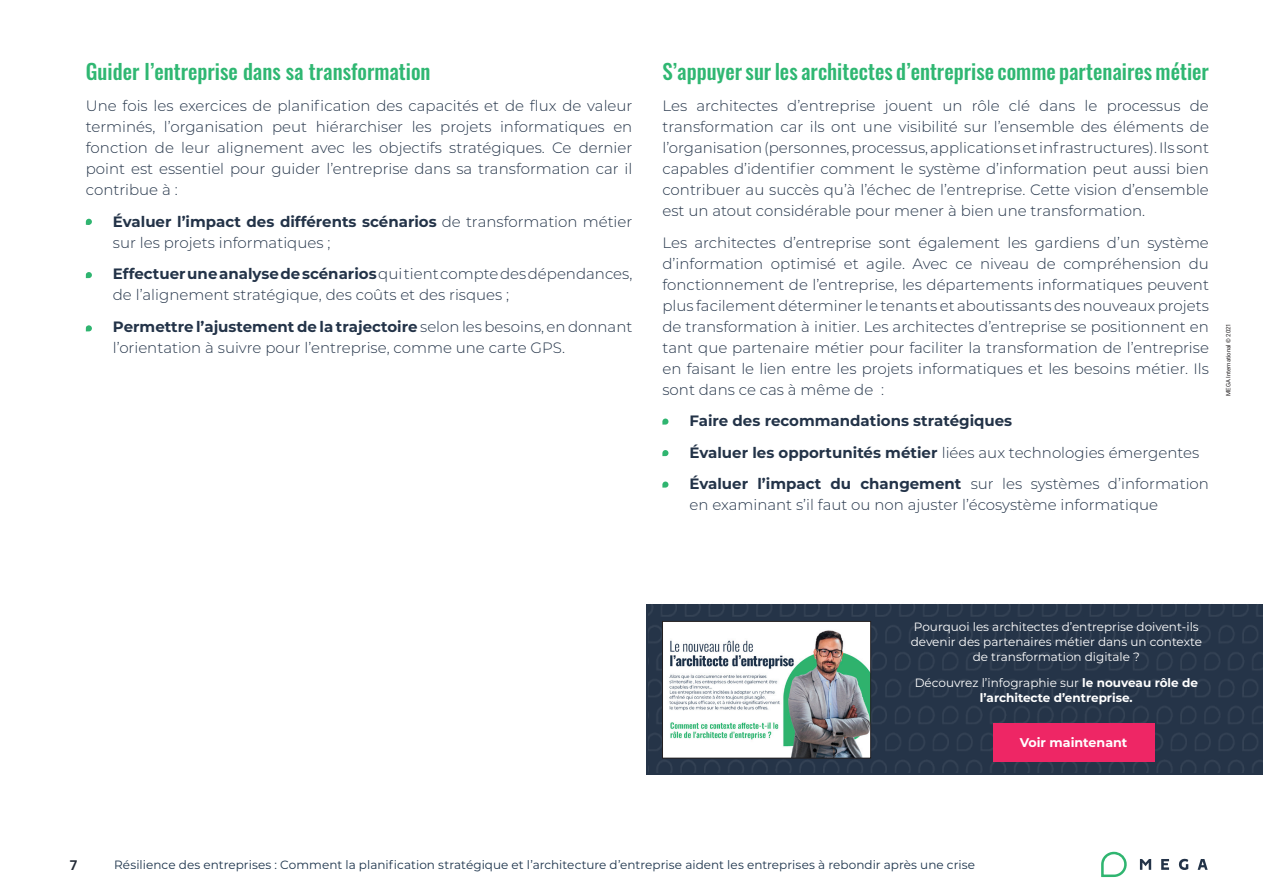
<style>
.page{position:relative;width:1263px;height:893px;background:#fff}
.page>*{position:absolute;margin:0;border:0;box-sizing:border-box;transform-origin:0 0}
.t1{font:21px "Oswald";color:#2fb772}
.t2{font:300 15px/21px "Montserrat";color:#233348}
.t3{font:700 15px "Montserrat";color:#233348}
.t4{font:700 13.5px "Roboto";color:#222a36}
.t5{font:700 12.6px "Montserrat";color:#fff}
.t6{font:12px "Montserrat";letter-spacing:.005em;color:#1c334b}
.t7{font:12px/14.9px "Montserrat";color:#fff;text-align:center}
.t8{font:700 12px/14.9px "Montserrat";color:#fff;text-align:center}
.t9{font:6px "Roboto";color:#231f20}
.s1{font-weight:700}
.s2{font-weight:400}
</style>
<div class="page">
<svg style="left:1101px;top:852px;width:26px;height:25px"></svg>
<svg style="left:1140px;top:859px;width:11px;height:11px"></svg>
<svg style="left:1161px;top:859px;width:8px;height:11px"></svg>
<svg style="left:1178px;top:859px;width:10px;height:11px"></svg>
<svg style="left:1198px;top:859px;width:9px;height:11px"></svg>
<img style="left:649px;top:604px;width:614px;height:169px">
<img style="left:664px;top:623px;width:205px;height:133px">
<div style="left:662px;top:621px;width:209px;height:137px;border:1px solid #231f20"></div>
<div style="left:993px;top:724px;width:161px;height:38px;background:#ee2665"></div>
<svg style="left:86px;top:219px;width:6px;height:6px"></svg>
<svg style="left:86px;top:272px;width:6px;height:6px"></svg>
<svg style="left:86px;top:325px;width:6px;height:6px"></svg>
<svg style="left:662px;top:419px;width:6px;height:6px"></svg>
<svg style="left:662px;top:450px;width:6px;height:6px"></svg>
<svg style="left:662px;top:482px;width:6px;height:6px"></svg>
<p class="t1" style="left:86px;top:52px;width:346px">Guider l’entreprise dans sa transformation</p>
<p class="t2" style="left:86px;top:95px;width:548px;text-align:justify">Une fois les exercices de planification des capacités et de flux de valeur terminés, l’organisation peut hiérarchiser les projets informatiques en fonction de leur alignement avec les objectifs stratégiques. Ce dernier point est essentiel pour guider l’entreprise dans sa transformation car il contribue à :</p>
<p class="t2" style="left:113px;top:210px;width:521px;text-indent:-27px"><span class="s1">• Évaluer l’impact des différents scénarios</span> de transformation métier sur les projets informatiques ;</p>
<p class="t2" style="left:113px;top:263px;width:521px;text-indent:-27px"><span class="s1">• Effectuer une analyse de scénarios</span> qui tient compte des dépendances, de l’alignement stratégique, des coûts et des risques ;</p>
<p class="t2" style="left:113px;top:315px;width:521px;text-indent:-27px"><span class="s1">• Permettre l’ajustement de la trajectoire</span> selon les besoins, en donnant l’orientation à suivre pour l’entreprise, comme une carte GPS.</p>
<p class="t1" style="left:662px;top:52px;width:548px">S’appuyer sur les architectes d’entreprise comme partenaires métier</p>
<p class="t2" style="left:662px;top:95px;width:548px;text-align:justify">Les architectes d’entreprise jouent un rôle clé dans le processus de transformation car ils ont une visibilité sur l’ensemble des éléments de l’organisation (personnes, processus, applications et infrastructures). Ils sont capables d’identifier comment le système d’information peut aussi bien contribuer au succès qu’à l’échec de l’entreprise. Cette vision d’ensemble est un atout considérable pour mener à bien une transformation.</p>
<p class="t2" style="left:662px;top:231px;width:548px;text-align:justify">Les architectes d’entreprise sont également les gardiens d’un système d’information optimisé et agile. Avec ce niveau de compréhension du fonctionnement de l’entreprise, les départements informatiques peuvent plus facilement déterminer le tenants et aboutissants des nouveaux projets de transformation à initier. Les architectes d’entreprise se positionnent en tant que partenaire métier pour faciliter la transformation de l’entreprise en faisant le lien entre les projets informatiques et les besoins métier. Ils sont dans ce cas à même de :</p>
<p class="t3" style="left:662px;top:410px;width:351px">• Faire des recommandations stratégiques</p>
<p class="t2" style="left:662px;top:441px;width:538px"><span class="s1">• Évaluer les opportunités métier</span> liées aux technologies émergentes</p>
<p class="t2" style="left:689px;top:473px;width:521px;text-indent:-27px"><span class="s1">• Évaluer l’impact du changement</span> sur les systèmes d’information en examinant s’il faut ou non ajuster l’écosystème informatique</p>
<p class="t9" style="left:1224px;top:396px;width:74px;rotate:-90deg">MEGA International © 2021</p>
<p class="t7" style="left:911px;top:619px;width:293px">Pourquoi les architectes d’entreprise doivent-ils devenir des partenaires métier dans un contexte de transformation digitale ?</p>
<p class="t8" style="left:915px;top:674px;width:285px"><span class="s2">Découvrez l’infographie sur</span> le nouveau rôle de l’architecte d’entreprise.</p>
<p class="t5" style="left:1020px;top:733px;width:109px">Voir maintenant</p>
<p class="t4" style="left:70px;top:856px;width:9px">7</p>
<p class="t6" style="left:114px;top:857px;width:862px">Résilience des entreprises : Comment la planification stratégique et l’architecture d’entreprise aident les entreprises à rebondir après une crise</p>
</div>
